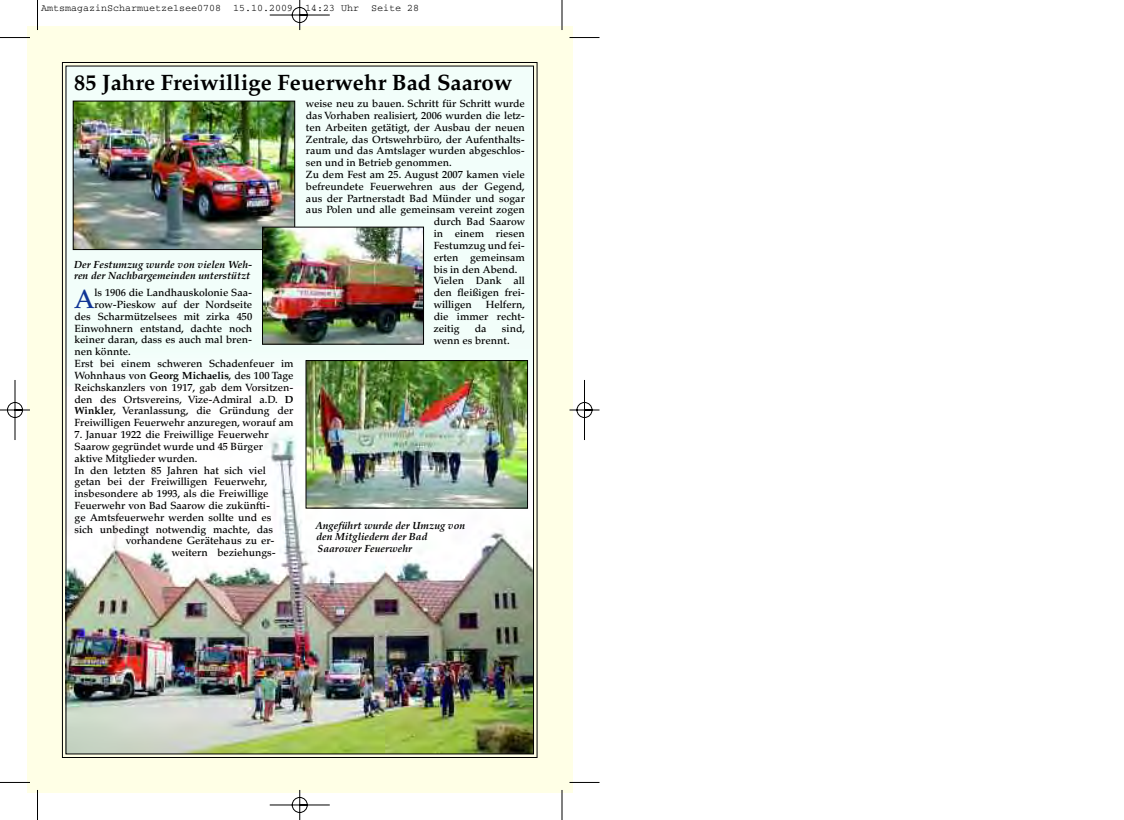
<style>
.page{position:relative;width:1124px;height:820px;background:#fff}
.page>*{position:absolute;margin:0;border:0;box-sizing:border-box;transform-origin:0 0}
.t1{font:500 26.5px "Palatino";color:#103595}
.t2{font:700 22.25px "Palatino";color:#000}
.t3{font:500 10.38px/11.8px "Palatino";color:#000;text-align:justify}
.t4{font:italic 700 10.38px/11.5px "Palatino";color:#000}
.t5{font:10px "Courier";color:#000}
.s1{font-weight:700}
</style>
<div class="page">
<img style="left:0;top:0;width:600px;height:819px">
<p class="t5" style="left:41px;top:5px;width:379px">AmtsmagazinScharmuetzelsee0708 15.10.2009 14:23 Uhr Seite 28</p>
<h2 class="t2" style="left:74px;top:74px;width:440px">85 Jahre Freiwillige Feuerwehr Bad Saarow</h2>
<p class="t4" style="left:74px;top:259px;width:180px">Der Festumzug wurde von vielen Weh&shy;ren der Nachbargemeinden unterstützt</p>
<h1 class="t1" style="left:75px;top:288px;width:22px">A</h1>
<p class="t3" style="left:95px;top:288px;width:159px">ls 1906 die Landhauskolonie Saa-</p>
<p class="t3" style="left:95px;top:299px;width:159px">row-Pieskow auf der Nordseite</p>
<p class="t3" style="left:75px;top:311px;width:179px">des Scharmützelsees mit zirka 450</p>
<p class="t3" style="left:75px;top:323px;width:179px">Einwohnern entstand, dachte noch</p>
<p class="t3" style="left:75px;top:335px;width:179px">keiner daran, dass es auch mal bren-</p>
<p class="t3" style="left:75px;top:347px;width:58px">nen könnte.</p>
<p class="t3" style="left:75px;top:358px;width:220px">Erst bei einem schweren Schadenfeuer im</p>
<p class="t3" style="left:75px;top:370px;width:220px">Wohnhaus von <span class="s1">Georg Michaelis</span>, des 100 Tage</p>
<p class="t3" style="left:75px;top:382px;width:220px">Reichskanzlers von 1917, gab dem Vorsitzen-</p>
<p class="t3" style="left:75px;top:394px;width:220px">den des Ortsvereins, Vize-Admiral a.D. <span class="s1">D</span></p>
<p class="t3" style="left:75px;top:406px;width:220px"><span class="s1">Winkler</span>, Veranlassung, die Gründung der</p>
<p class="t3" style="left:75px;top:417px;width:220px">Freiwilligen Feuerwehr anzuregen, worauf am</p>
<p class="t3" style="left:75px;top:429px;width:196px">7. Januar 1922 die Freiwillige Feuerwehr</p>
<p class="t3" style="left:75px;top:441px;width:190px">Saarow gegründet wurde und 45 Bürger</p>
<p class="t3" style="left:75px;top:453px;width:124px">aktive Mitglieder wurden.</p>
<p class="t3" style="left:75px;top:465px;width:193px">In den letzten 85 Jahren hat sich viel</p>
<p class="t3" style="left:75px;top:477px;width:194px">getan bei der Freiwilligen Feuerwehr,</p>
<p class="t3" style="left:75px;top:488px;width:196px">insbesondere ab 1993, als die Freiwillige</p>
<p class="t3" style="left:75px;top:500px;width:197px">Feuerwehr von Bad Saarow die zukünfti-</p>
<p class="t3" style="left:75px;top:512px;width:198px">ge Amtsfeuerwehr werden sollte und es</p>
<p class="t3" style="left:75px;top:524px;width:200px">sich unbedingt notwendig machte, das</p>
<p class="t3" style="left:126px;top:536px;width:150px">vorhandene Gerätehaus zu er-</p>
<p class="t3" style="left:172px;top:547px;width:106px">weitern beziehungs-</p>
<p class="t3" style="left:306px;top:99px;width:220px">weise neu zu bauen. Schritt für Schritt wurde</p>
<p class="t3" style="left:306px;top:110px;width:220px">das Vorhaben realisiert, 2006 wurden die letz-</p>
<p class="t3" style="left:306px;top:122px;width:220px">ten Arbeiten getätigt, der Ausbau der neuen</p>
<p class="t3" style="left:306px;top:134px;width:220px">Zentrale, das Ortswehrbüro, der Aufenthalts-</p>
<p class="t3" style="left:306px;top:146px;width:220px">raum und das Amtslager wurden abgeschlos-</p>
<p class="t3" style="left:306px;top:158px;width:147px">sen und in Betrieb genommen.</p>
<p class="t3" style="left:306px;top:170px;width:220px">Zu dem Fest am 25. August 2007 kamen viele</p>
<p class="t3" style="left:306px;top:181px;width:220px">befreundete Feuerwehren aus der Gegend,</p>
<p class="t3" style="left:306px;top:193px;width:220px">aus der Partnerstadt Bad Münder und sogar</p>
<p class="t3" style="left:306px;top:205px;width:220px">aus Polen und alle gemeinsam vereint zogen</p>
<p class="t3" style="left:434px;top:217px;width:93px">durch Bad Saarow</p>
<p class="t3" style="left:434px;top:229px;width:93px">in einem riesen</p>
<p class="t3" style="left:434px;top:240px;width:93px">Festumzug und fei-</p>
<p class="t3" style="left:434px;top:252px;width:93px">erten gemeinsam</p>
<p class="t3" style="left:434px;top:264px;width:85px">bis in den Abend.</p>
<p class="t3" style="left:434px;top:276px;width:93px">Vielen Dank all</p>
<p class="t3" style="left:434px;top:288px;width:93px">den fleißigen frei-</p>
<p class="t3" style="left:434px;top:299px;width:40px">willigen</p>
<p class="t3" style="left:434px;top:299px;width:93px;text-indent:52px">Helfern, die immer recht&shy;zeitig</p>
<p class="t3" style="left:434px;top:323px;width:93px;text-indent:68px">sind, wenn es brennt.</p>
<p class="t3" style="left:475px;top:323px;width:13px">da</p>
<p class="t4" style="left:315px;top:520px;width:151px">Angeführt wurde der Umzug von den Mitgliedern der Bad<br>Saarower Feuerwehr</p>
</div>
